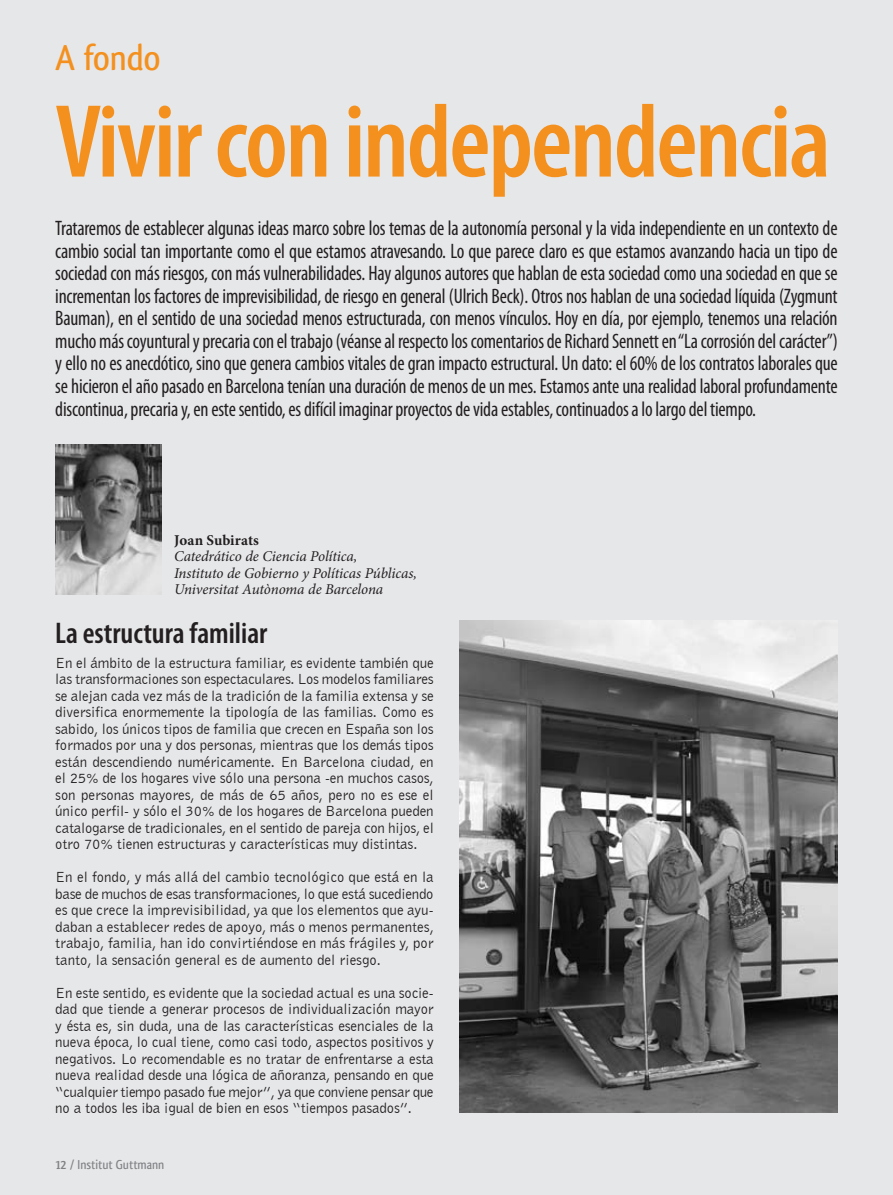
<style>
.page{position:relative;width:893px;height:1195px;background:#e6e7e9}
.page>*{position:absolute;margin:0;border:0;box-sizing:border-box;transform-origin:0 0}
.Titular_Gran{font:600 condensed 105px "Myriad Pro";letter-spacing:-.02em;color:#f4901d}
.t1{font:500 37.5px "Qlassik";color:#f4901d}
.Titular_petit{font:600 condensed 30px "Myriad Pro";color:#231f20}
.Entradeta{font:condensed 21px/22.5px "Myriad Pro";letter-spacing:-.01em;color:#231f20;text-align:justify;scale:.95 1}
.text{font:15px/16.5px "Bell Gothic BT";letter-spacing:-.01em;color:#231f20;text-align:justify}
.t2{font:italic 15px "Minion Pro";letter-spacing:-.01em;color:#231f20}
.Por{font:700 15px "Minion Pro";color:#231f20}
.t3{font:500 13.5px "Qlassik";color:#808285}
.s1{font-weight:700}
</style>
<div class="page">
<img style="left:55px;top:444px;width:107px;height:150px">
<img style="left:459px;top:620px;width:378px;height:492px">
<p class="t1" style="left:55px;top:35px;width:83px">Secció</p>
<p class="t1" style="left:55px;top:35px;width:107px">A fondo</p>
<p class="Titular_Gran" style="left:55px;top:77px;width:777px">Vivir con independencia</p>
<p class="Entradeta" style="left:55px;top:217px;width:825px">Trataremos de establecer algunas ideas marco sobre los temas de la autonomía personal y la vida independiente en un contexto de cambio social tan importante como el que estamos atravesando. Lo que parece claro es que estamos avanzando hacia un tipo de sociedad con más riesgos, con más vulnerabilidades. Hay algunos autores que hablan de esta sociedad como una sociedad en que se incrementan los factores de imprevisibilidad, de riesgo en general (Ulrich Beck). Otros nos hablan de una sociedad líquida (Zygmunt Bauman), en el sentido de una sociedad menos estructurada, con menos vínculos. Hoy en día, por ejemplo, tenemos una relación mucho más coyuntural y precaria con el trabajo (véanse al respecto los comentarios de Richard Sennett en “La corrosión del carácter”) y ello no es anecdótico, sino que genera cambios vitales de gran impacto estructural. Un dato: el 60% de los contratos laborales que se hicieron el año pasado en Barcelona tenían una duración de menos de un mes. Estamos ante una realidad laboral profundamente discontinua, precaria y, en este sentido, es difícil imaginar proyectos de vida estables, continuados a lo largo del tiempo.</p>
<p class="Por" style="left:174px;top:529px;width:86px">Joan Subirats</p>
<p class="t2" style="left:174px;top:546px;width:185px">Catedrático de Ciencia Política,</p>
<p class="t2" style="left:174px;top:563px;width:244px">Instituto de Gobierno y Políticas Públicas,</p>
<p class="t2" style="left:174px;top:579px;width:211px">Universitat Autònoma de Barcelona</p>
<p class="Titular_petit" style="left:55px;top:614px;width:214px">La estructura familiar</p>
<p class="text" style="left:55px;top:654px;width:380px">En el ámbito de la estructura familiar, es evidente también que las transformaciones son espectaculares. Los modelos familiares se alejan cada vez más de la tradición de la familia extensa y se diversifica enormemente la tipología de las familias. Como es sabido, los únicos tipos de familia que crecen en España son los formados por una y dos personas, mientras que los demás tipos están descendiendo numéricamente. En Barcelona ciudad, en el 25% de los hogares vive sólo una persona -en muchos casos, son personas mayores, de más de 65 años, pero no es ese el único perfil- y sólo el 30% de los hogares de Barcelona pueden catalogarse de tradicionales, en el sentido de pareja con hijos, el otro 70% tienen estructuras y características muy distintas.</p>
<p class="text" style="left:55px;top:868px;width:380px">En el fondo, y más allá del cambio tecnológico que está en la base de muchos de esas transformaciones, lo que está sucediendo es que crece la imprevisibilidad, ya que los elementos que ayu&shy;daban a establecer redes de apoyo, más o menos permanentes, trabajo, familia, han ido convirtiéndose en más frágiles y, por tanto, la sensación general es de aumento del riesgo.</p>
<p class="text" style="left:55px;top:984px;width:380px">En este sentido, es evidente que la sociedad actual es una socie&shy;dad que tiende a generar procesos de individualización mayor y ésta es, sin duda, una de las características esenciales de la nueva época, lo cual tiene, como casi todo, aspectos positivos y negativos. Lo recomendable es no tratar de enfrentarse a esta nueva realidad desde una lógica de añoranza, pensando en que “cualquier tiempo pasado fue mejor”, ya que conviene pensar que no a todos les iba igual de bien en esos “tiempos pasados”.</p>
<p class="t3" style="left:55px;top:1156px;width:111px"><span class="s1">12</span> / Institut Guttmann</p>
</div>
